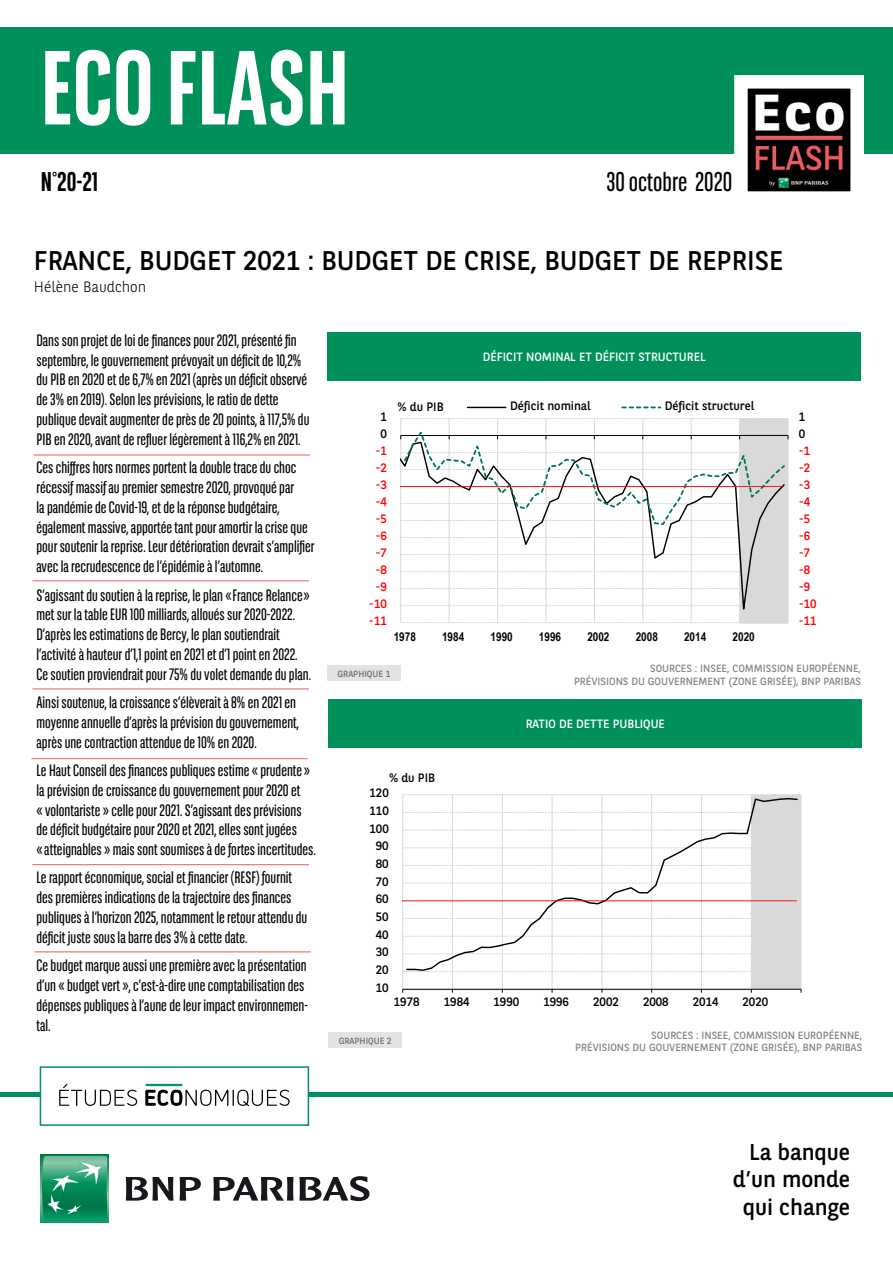
<style>
.page{position:relative;width:893px;height:1263px;background:#fff}
.page>*{position:absolute;margin:0;border:0;box-sizing:border-box;transform-origin:0 0}
.t1{font:700 105px "BNPP Sans Condensed";color:#fff}
.t2{font:27px "BNPP Sans";color:#000}
.t3{font:27px "BNPP Sans Condensed";color:#000}
.t4{font:700 27px "BNPP Sans Condensed";color:#000}
.t5{font:22.8px/27.3px "BNPP Sans";color:#000;text-align:right}
.t6{font:16.5px/19.8px "BNPP Sans Condensed";color:#000}
.t7{font:300 15px "BNPP Sans";color:#000}
.t8{font:12.15px "BNPP Sans";letter-spacing:-.005em;color:#000}
.t9{font:12.15px "BNPP Sans";letter-spacing:-.01em;color:#f00}
.t10{font:700 12.15px "Arial Narrow";letter-spacing:-.01em;color:#000}
.t11{font:12px "BNPP Sans";color:#fff}
.t12{font:10.5px/12.6px "BNPP Sans";color:#878787;text-align:right}
.t13{font:9px "BNPP Sans";color:#706f6f}
</style>
<div class="page">
<div style="left:1px;top:27px;width:892px;height:127px;background:#00915b"></div>
<hr style="left:0;top:1093px;width:893px;height:4px;background:#00915b">
<svg style="left:41px;top:1155px;width:68px;height:68px"></svg>
<svg style="left:42px;top:1156px;width:65px;height:64px;background:#35a178"></svg>
<svg style="left:126px;top:1177px;width:47px;height:23px"></svg>
<svg style="left:180px;top:1177px;width:21px;height:23px"></svg>
<svg style="left:213px;top:1176px;width:156px;height:25px"></svg>
<svg style="left:734px;top:75px;width:130px;height:117px;background:#7c7271"></svg>
<div style="left:40px;top:1066px;width:269px;height:60px;background:#fff;border:2px solid #00915b"></div>
<svg style="left:59px;top:1084px;width:78px;height:22px"></svg>
<svg style="left:145px;top:1084px;width:145px;height:22px"></svg>
<hr style="left:32px;top:580px;width:277px;height:1px;background:#eb5c61">
<hr style="left:32px;top:688px;width:277px;height:1px;background:#eb5c61">
<hr style="left:33px;top:455px;width:277px;height:1px;background:#eb5c61">
<svg style="left:400px;top:418px;width:389px;height:206px"></svg>
<hr style="left:467px;top:407px;width:39px;height:1px;background:#000">
<svg style="left:622px;top:406px;width:38px;height:2px"></svg>
<div style="left:327px;top:333px;width:534px;height:48px;background:#00915b"></div>
<div style="left:327px;top:666px;width:74px;height:15px;background:#e3e3e3"></div>
<hr style="left:31px;top:758px;width:277px;height:1px;background:#eb5c61">
<hr style="left:35px;top:951px;width:276px;height:1px;background:#eb5c61">
<svg style="left:403px;top:794px;width:398px;height:1px"></svg>
<hr style="left:801px;top:795px;width:1px;height:194px;background:#d9d9d9">
<svg style="left:402px;top:795px;width:399px;height:194px"></svg>
<hr style="left:403px;top:989px;width:398px;height:1px;background:#000">
<svg style="left:405px;top:797px;width:394px;height:175px"></svg>
<svg style="left:402px;top:900px;width:399px;height:1px"></svg>
<div style="left:328px;top:699px;width:534px;height:49px;background:#00915b"></div>
<div style="left:328px;top:1032px;width:74px;height:16px;background:#e3e3e3"></div>
<hr style="left:32px;top:864px;width:277px;height:1px;background:#eb5c61">
<h1 class="t1" style="left:41px;top:27px;width:310px">ECO FLASH</h1>
<h2 class="t4" style="left:41px;top:166px;width:59px">N°20-21</h2>
<h2 class="t3" style="left:606px;top:165px;width:127px">30 octobre 2020</h2>
<h2 class="t2" style="left:34px;top:242px;width:751px">FRANCE, BUDGET 2021 : BUDGET DE CRISE, BUDGET DE REPRISE</h2>
<p class="t7" style="left:34px;top:276px;width:114px">Hélène Baudchon</p>
<p class="t6" style="left:37px;top:330px;width:274px">Dans son projet de loi de finances pour 2021, présenté fin septembre, le gouvernement prévoyait un déficit de 10,2% du PIB en 2020 et de 6,7% en 2021 (après un déficit observé de 3% en 2019). Selon les prévisions, le ratio de dette publique devait augmenter de près de 20 points, à 117,5% du PIB en 2020, avant de refluer légèrement à 116,2% en 2021.</p>
<p class="t6" style="left:37px;top:457px;width:279px">Ces chiffres hors normes portent la double trace du choc récessif massif au premier semestre 2020, provoqué par<br>la pandémie de Covid-19, et de la réponse budgétaire, également massive, apportée tant pour amortir la crise que pour soutenir la reprise. Leur détérioration devrait s’amplifier avec la recrudescence de l’épidémie à l’automne.</p>
<p class="t6" style="left:37px;top:585px;width:276px">S’agissant du soutien à la reprise, le plan « France Relance » met sur la table EUR 100 milliards, alloués sur 2020-2022.<br>D’après les estimations de Bercy, le plan soutiendrait l’activité à hauteur d’1,1 point en 2021 et d’1 point en 2022.<br>Ce soutien proviendrait pour 75% du volet demande du plan.</p>
<p class="t6" style="left:37px;top:692px;width:264px">Ainsi soutenue, la croissance s’élèverait à 8% en 2021 en moyenne annuelle d’après la prévision du gouvernement, après une contraction attendue de 10% en 2020.</p>
<p class="t6" style="left:37px;top:760px;width:281px">Le Haut Conseil des finances publiques estime « prudente » la prévision de croissance du gouvernement pour 2020 et<br>« volontariste » celle pour 2021. S’agissant des prévisions de déficit budgétaire pour 2020 et 2021, elles sont jugées<br>« atteignables » mais sont soumises à de fortes incertitudes.</p>
<p class="t6" style="left:37px;top:867px;width:272px">Le rapport économique, social et financier (RESF) fournit des premières indications de la trajectoire des finances publiques à l’horizon 2025, notamment le retour attendu du déficit juste sous la barre des 3% à cette date.</p>
<p class="t6" style="left:37px;top:955px;width:273px">Ce budget marque aussi une première avec la présentation d’un « budget vert », c’est-à-dire une comptabilisation des dépenses publiques à l’aune de leur impact environnemen&shy;tal.</p>
<p class="t11" style="left:483px;top:349px;width:224px">DÉFICIT NOMINAL ET DÉFICIT STRUCTUREL</p>
<p class="t8" style="left:380px;top:408px;width:8px">1</p>
<p class="t8" style="left:397px;top:399px;width:48px">% du PIB</p>
<p class="t8" style="left:510px;top:397px;width:82px">Déficit nominal</p>
<p class="t8" style="left:665px;top:397px;width:91px">Déficit structurel</p>
<p class="t8" style="left:799px;top:408px;width:8px">1</p>
<p class="t8" style="left:380px;top:425px;width:8px">0</p>
<p class="t8" style="left:799px;top:425px;width:8px">0</p>
<p class="t9" style="left:375px;top:442px;width:13px">-1</p>
<p class="t9" style="left:799px;top:442px;width:13px">-1</p>
<p class="t9" style="left:375px;top:459px;width:13px">-2</p>
<p class="t9" style="left:799px;top:459px;width:13px">-2</p>
<p class="t9" style="left:375px;top:476px;width:13px">-3</p>
<p class="t9" style="left:799px;top:476px;width:13px">-3</p>
<p class="t9" style="left:375px;top:493px;width:13px">-4</p>
<p class="t9" style="left:799px;top:493px;width:13px">-4</p>
<p class="t9" style="left:375px;top:510px;width:13px">-5</p>
<p class="t9" style="left:799px;top:510px;width:13px">-5</p>
<p class="t9" style="left:375px;top:527px;width:13px">-6</p>
<p class="t9" style="left:799px;top:527px;width:13px">-6</p>
<p class="t9" style="left:375px;top:544px;width:13px">-7</p>
<p class="t9" style="left:799px;top:544px;width:13px">-7</p>
<p class="t9" style="left:375px;top:561px;width:13px">-8</p>
<p class="t9" style="left:799px;top:561px;width:13px">-8</p>
<p class="t9" style="left:375px;top:578px;width:13px">-9</p>
<p class="t9" style="left:799px;top:578px;width:13px">-9</p>
<p class="t9" style="left:369px;top:595px;width:19px">-10</p>
<p class="t9" style="left:799px;top:595px;width:19px">-10</p>
<p class="t9" style="left:369px;top:612px;width:19px">-11</p>
<p class="t9" style="left:799px;top:612px;width:19px">-11</p>
<p class="t10" style="left:394px;top:628px;width:24px">1978</p>
<p class="t10" style="left:442px;top:628px;width:24px">1984</p>
<p class="t10" style="left:491px;top:628px;width:24px">1990</p>
<p class="t10" style="left:539px;top:628px;width:24px">1996</p>
<p class="t10" style="left:587px;top:628px;width:24px">2002</p>
<p class="t10" style="left:636px;top:628px;width:24px">2008</p>
<p class="t10" style="left:684px;top:628px;width:24px">2014</p>
<p class="t10" style="left:733px;top:628px;width:24px">2020</p>
<p class="t13" style="left:337px;top:668px;width:54px">GRAPHIQUE 1</p>
<p class="t8" style="left:389px;top:769px;width:48px">% du PIB</p>
<p class="t8" style="left:369px;top:785px;width:21px">120</p>
<p class="t8" style="left:369px;top:802px;width:21px">110</p>
<p class="t8" style="left:369px;top:820px;width:21px">100</p>
<p class="t8" style="left:376px;top:838px;width:14px">90</p>
<p class="t8" style="left:376px;top:855px;width:14px">80</p>
<p class="t8" style="left:376px;top:873px;width:14px">70</p>
<p class="t8" style="left:376px;top:891px;width:14px">60</p>
<p class="t8" style="left:376px;top:908px;width:14px">50</p>
<p class="t8" style="left:376px;top:926px;width:14px">40</p>
<p class="t8" style="left:376px;top:944px;width:14px">30</p>
<p class="t8" style="left:376px;top:961px;width:14px">20</p>
<p class="t8" style="left:376px;top:979px;width:14px">10</p>
<p class="t12" style="left:574px;top:662px;width:289px">SOURCES : INSEE, COMMISSION EUROPÉENNE,<br>PRÉVISIONS DU GOUVERNEMENT (ZONE GRISÉE), BNP PARIBAS</p>
<p class="t11" style="left:526px;top:716px;width:141px">RATIO DE DETTE PUBLIQUE</p>
<p class="t8" style="left:394px;top:994px;width:27px">1978</p>
<p class="t8" style="left:444px;top:994px;width:27px">1984</p>
<p class="t8" style="left:494px;top:994px;width:27px">1990</p>
<p class="t8" style="left:543px;top:994px;width:27px">1996</p>
<p class="t8" style="left:593px;top:994px;width:27px">2002</p>
<p class="t8" style="left:643px;top:994px;width:27px">2008</p>
<p class="t8" style="left:693px;top:994px;width:27px">2014</p>
<p class="t8" style="left:743px;top:994px;width:27px">2020</p>
<p class="t13" style="left:339px;top:1034px;width:54px">GRAPHIQUE 2</p>
<p class="t12" style="left:575px;top:1028px;width:289px">SOURCES : INSEE, COMMISSION EUROPÉENNE,<br>PRÉVISIONS DU GOUVERNEMENT (ZONE GRISÉE), BNP PARIBAS</p>
<h3 class="t5" style="left:733px;top:1137px;width:119px">La banque d’un monde qui change</h3>
</div>
